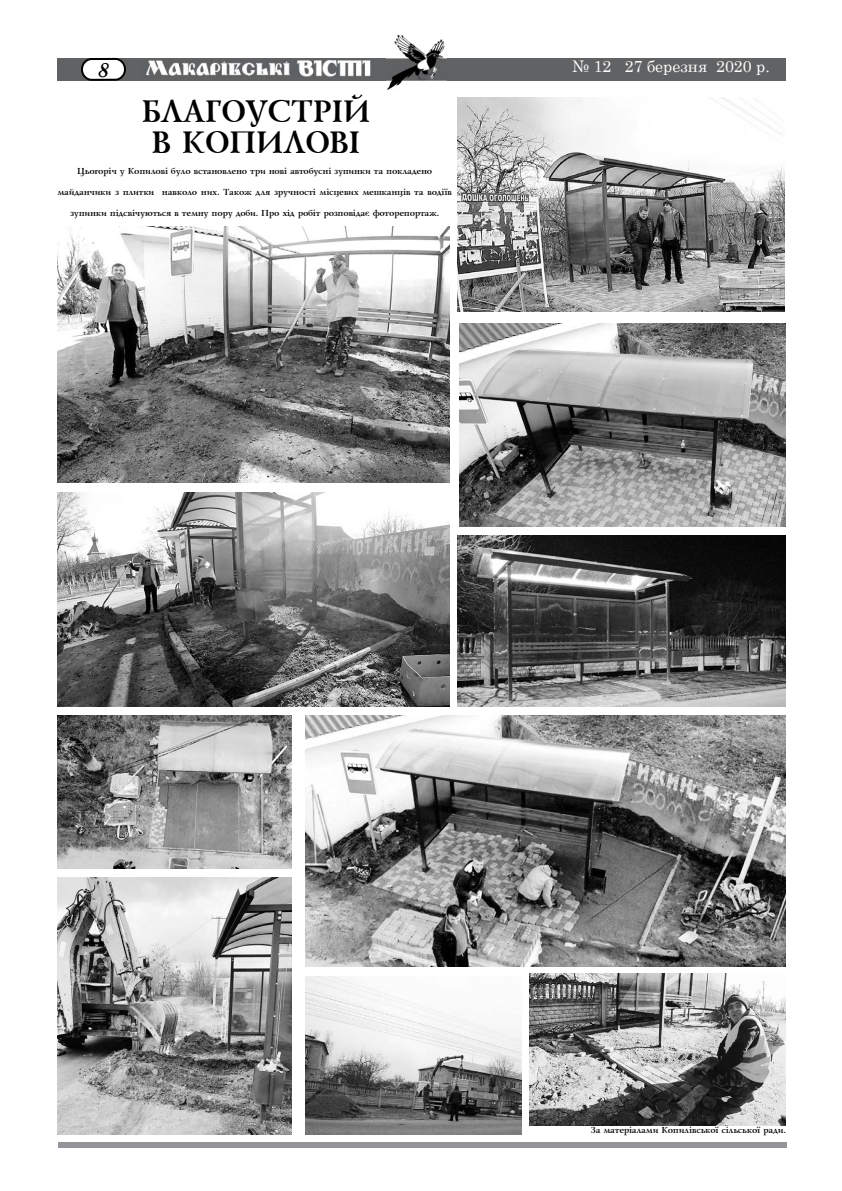
<style>
.page{position:relative;width:842px;height:1191px;background:#fff}
.page>*{position:absolute;margin:0;border:0;box-sizing:border-box;transform-origin:0 0}
.t1{font:700 32px "Ukrainian Lazurski";color:#000}
.t2{font:italic 700 20px "Century Schoolbook";color:#000}
.t3{font:16px "Century Schoolbook";color:#fff}
.t4{font:700 9px "Ukrainian Lazurski";color:#000}
</style>
<div class="page">
<div style="left:58px;top:1142px;width:729px;height:5px;background:#939598"></div>
<div style="left:57px;top:58px;width:729px;height:23px;background:#616264"></div>
<svg style="left:81px;top:57px;width:45px;height:24px"></svg>
<img style="left:386px;top:35px;width:60px;height:55px">
<img style="left:145px;top:60px;width:226px;height:17px">
<img style="left:58px;top:877px;width:234px;height:257px">
<img style="left:459px;top:324px;width:327px;height:203px">
<img style="left:305px;top:977px;width:216px;height:157px">
<img style="left:529px;top:973px;width:256px;height:152px">
<img style="left:305px;top:716px;width:481px;height:250px">
<img style="left:457px;top:98px;width:328px;height:214px">
<img style="left:57px;top:716px;width:235px;height:153px">
<img style="left:57px;top:493px;width:392px;height:214px">
<img style="left:57px;top:226px;width:392px;height:257px">
<img style="left:457px;top:536px;width:328px;height:171px">
<h3 class="t3" style="left:576px;top:51px;width:194px">№ ** ** серпня **** р</h3>
<h2 class="t2" style="left:97px;top:54px;width:13px">8</h2>
<h3 class="t3" style="left:572px;top:53px;width:199px">№ 12 27 березня 2020 р.</h3>
<h1 class="t1" style="left:140px;top:95px;width:21px">БЛАГОУСТРІ</h1>
<h1 class="t1" style="left:342px;top:95px;width:28px">Й</h1>
<h1 class="t1" style="left:150px;top:126px;width:77px">В КОПИЛОВІ</h1>
<p class="t4" style="left:77px;top:166px;width:356px">Цьогоріч у Копилові було встановлено три нові автобусні зупинки та покладено</p>
<p class="t4" style="left:57px;top:187px;width:396px">майданчики з плитки навколо них. Також для зручності місцевих мешканців та водіїв</p>
<p class="t4" style="left:70px;top:208px;width:370px">зупинки підсвічуються в темну пору доби. Про хід робіт розповідає фоторепортаж.</p>
<p class="t4" style="left:591px;top:1125px;width:196px">За матеріалами Копилівської сільської ради.</p>
</div>
